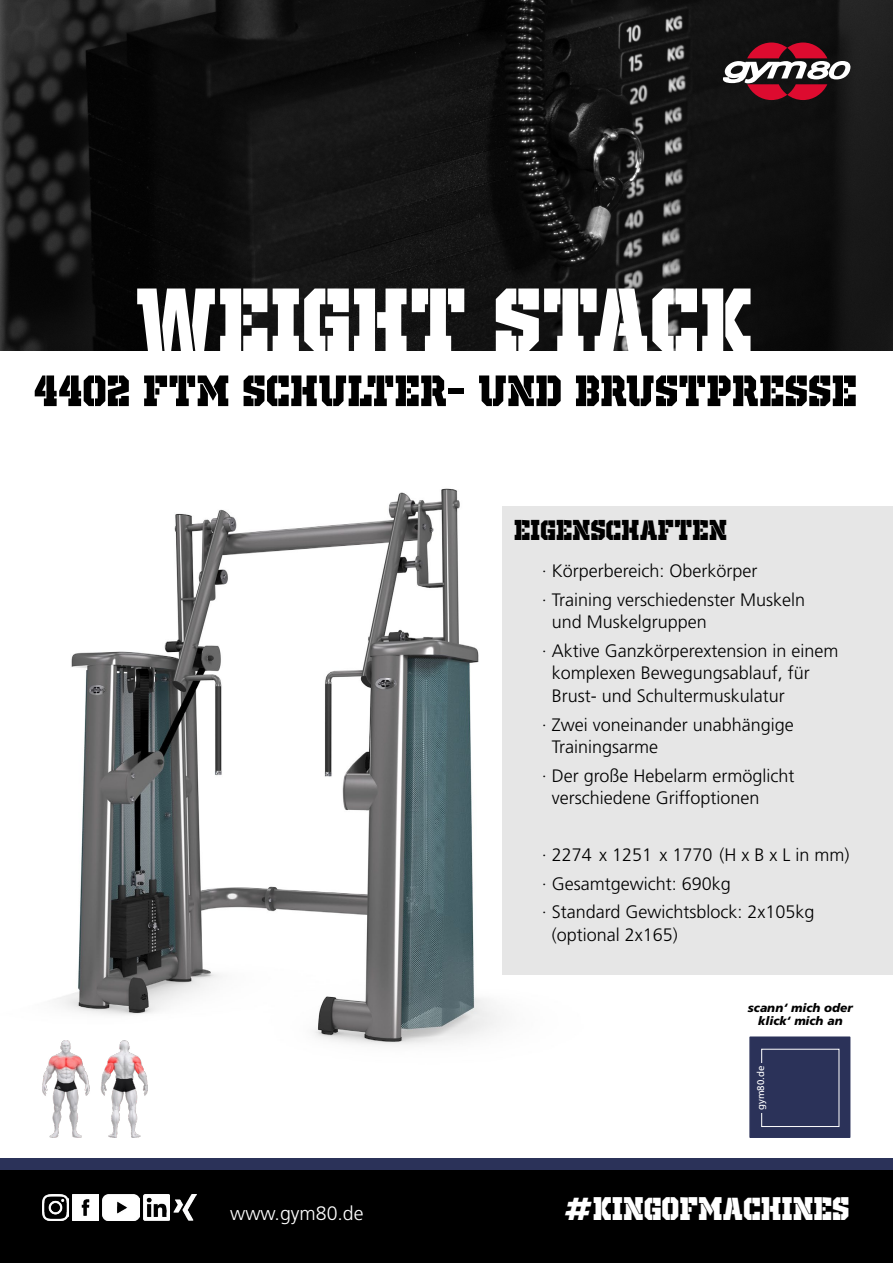
<style>
.page{position:relative;width:893px;height:1263px;background:#fff}
.page>*{position:absolute;margin:0;border:0;box-sizing:border-box;transform-origin:0 0}
.t1{font:105px "Old School United Stencil";color:#fff}
.t2{font:51px "Old School United Stencil";color:#000}
.t3{font:37.5px "Old School United Stencil";color:#fff}
.t4{font:33px "Old School United Stencil";color:#000}
.t5{font:300 19.5px "Frutiger LT Std";color:#fff}
.t6{font:300 18px/28.5px "Frutiger LT Std";color:#000}
.t7{font:italic 900 12px/13.5px "Frutiger LT Std";color:#000;text-align:center}
.t8{font:9.75px "Frutiger LT Std";color:#fff}
</style>
<div class="page">
<img style="left:0;top:0;width:893px;height:350px">
<svg style="left:723px;top:43px;width:127px;height:57px"></svg>
<div style="left:0;top:1169px;width:893px;height:94px;background:#000"></div>
<img style="left:43px;top:1194px;width:26px;height:26px">
<img style="left:144px;top:1194px;width:26px;height:26px">
<img style="left:103px;top:1194px;width:37px;height:26px">
<img style="left:73px;top:1194px;width:26px;height:26px">
<img style="left:174px;top:1194px;width:22px;height:26px">
<img style="left:42px;top:488px;width:697px;height:600px">
<div style="left:0;top:1158px;width:893px;height:11px;background:#2b3259"></div>
<div style="left:502px;top:507px;width:391px;height:468px;background:#e6e6e6"></div>
<img style="left:43px;top:1040px;width:105px;height:98px">
<div style="left:749px;top:1036px;width:101px;height:102px;background:#2b3259;border:2px solid #2b3259"></div>
<div style="left:761px;top:1049px;width:78px;height:78px;border:1px solid #fff"></div>
<div style="left:754px;top:1063px;width:12px;height:49px;background:#2b3259"></div>
<h1 class="t1" style="left:137px;top:264px;width:620px">WEIGHT STACK</h1>
<h2 class="t2" style="left:35px;top:364px;width:825px">4402 FTM SCHULTER- UND BRUSTPRESSE</h2>
<h3 class="t4" style="left:515px;top:513px;width:215px">EIGENSCHAFTEN</h3>
<p class="t6" style="left:542px;top:557px;width:265px">· Körperbereich: Oberkörper<br>· Training verschiedenster Muskeln</p>
<p class="t6" style="left:542px;top:608px;width:298px;text-indent:10px">und Muskelgruppen<br>· Aktive Ganzkörperextension in einem</p>
<p class="t6" style="left:552px;top:662px;width:260px;line-height:22.5px">komplexen Bewegungsablauf, für<br>Brust- und Schultermuskulatur</p>
<p class="t6" style="left:552px;top:713px;width:244px;line-height:22.5px;text-indent:-10px">· Zwei voneinander unabhängige<br>Trainingsarme</p>
<p class="t6" style="left:552px;top:764px;width:244px;line-height:22.5px;text-indent:-10px">· Der große Hebelarm ermöglicht verschiedene Griffoptionen</p>
<p class="t6" style="left:542px;top:841px;width:309px">· 2274 x 1251 x 1770 (H x B x L in mm) · Gesamtgewicht: 690kg<br>· Standard Gewichtsblock: 2x105kg</p>
<p class="t6" style="left:552px;top:920px;width:128px">(optional 2x165)</p>
<p class="t7" style="left:748px;top:1001px;width:106px">scann‘ mich oder klick‘ mich an</p>
<p class="t8" style="left:755px;top:1110px;width:46px;rotate:-90deg">gym80.de</p>
<p class="t5" style="left:230px;top:1202px;width:135px">www.gym80.de</p>
<h3 class="t3" style="left:565px;top:1189px;width:287px">#KINGOFMACHINES</h3>
</div>
